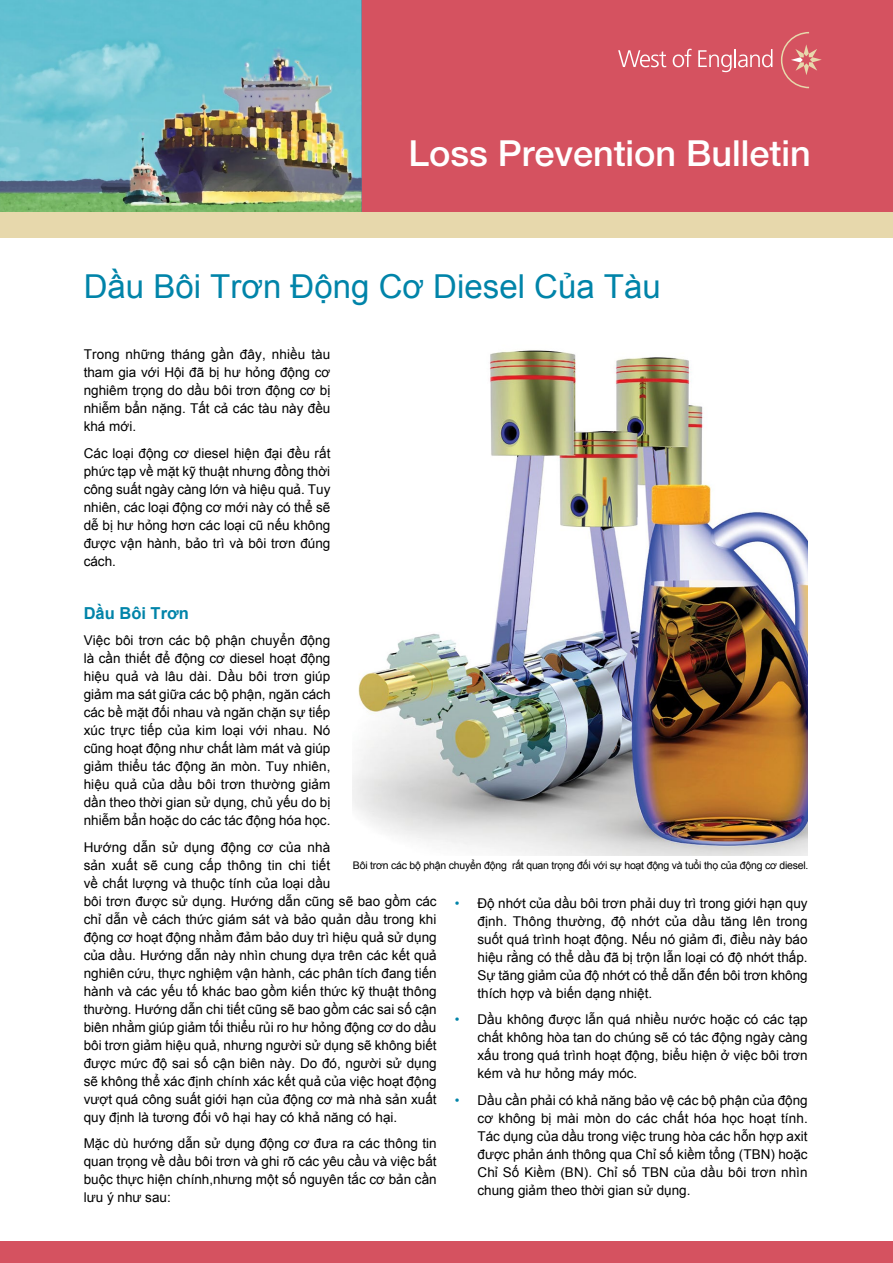
<style>
.page{position:relative;width:893px;height:1263px;background:#fff}
.page>*{position:absolute;margin:0;border:0;box-sizing:border-box;transform-origin:0 0}
.t1{font:500 36px "Helvetica Neue";color:#fff}
.t2{font:33px "Arial";color:#0084a9}
.t3{font:700 16.5px "Arial";color:#0084a9}
.t4{font:13.5px/18px "Arial";color:#000;text-align:justify}
.t5{font:10.5px "Arial";letter-spacing:-.02em;color:#000}
.s1{color:#0084a9}
</style>
<div class="page">
<img style="left:353px;top:350px;width:455px;height:506px">
<div style="left:0;top:1242px;width:893px;height:21px;background:#d55260"></div>
<div style="left:0;top:0;width:893px;height:218px;background:#d55260"></div>
<img style="left:0;top:0;width:361px;height:213px">
<div style="left:0;top:213px;width:893px;height:25px;background:#e7d8ac"></div>
<svg style="left:780px;top:32px;width:42px;height:56px"></svg>
<svg style="left:618px;top:50px;width:48px;height:17px"></svg>
<svg style="left:673px;top:49px;width:19px;height:18px"></svg>
<svg style="left:698px;top:49px;width:74px;height:23px"></svg>
<h1 class="t1" style="left:408px;top:132px;width:404px">Loss Prevention Bulletin</h1>
<h2 class="t2" style="left:84px;top:264px;width:578px">Dầu Bôi Trơn Động Cơ Diesel Của Tàu</h2>
<p class="t4" style="left:84px;top:346px;width:248px">Trong những tháng gần đây, nhiều tàu tham gia với Hội đã bị hư hỏng động cơ nghiêm trọng do dầu bôi trơn động cơ bị nhiễm bẩn nặng. Tất cả các tàu này đều khá mới.</p>
<p class="t4" style="left:84px;top:444px;width:248px">Các loại động cơ diesel hiện đại đều rất phức tạp về mặt kỹ thuật nhưng đồng thời công suất ngày càng lớn và hiệu quả. Tuy nhiên, các loại động cơ mới này có thể sẽ dễ bị hư hỏng hơn các loại cũ nếu không được vận hành, bảo trì và bôi trơn đúng cách.</p>
<p class="t3" style="left:84px;top:602px;width:107px">Dầu Bôi Trơn</p>
<p class="t4" style="left:84px;top:632px;width:248px">Việc bôi trơn các bộ phận chuyển động là cần thiết để động cơ diesel hoạt động hiệu quả và lâu dài. Dầu bôi trơn giúp giảm ma sát giữa các bộ phận, ngăn cách các bề mặt đối nhau và ngăn chặn sự tiếp xúc trực tiếp của kim loại với nhau. Nó cũng hoạt động như chất làm mát và giúp giảm thiểu tác động ăn mòn. Tuy nhiên, hiệu quả của dầu bôi trơn thường giảm dần theo thời gian sử dụng, chủ yếu do bị nhiễm bẩn hoặc do các tác động hóa học.</p>
<p class="t4" style="left:84px;top:838px;width:355px;text-align:left">Hướng dẫn sử dụng động cơ của nhà<br>sản xuất sẽ cung cấp thông tin chi tiết<br>về chất lượng và thuộc tính của loại dầu<br>bôi trơn được sử dụng. Hướng dẫn cũng sẽ bao gồm các chỉ dẫn về cách thức giám sát và bảo quản dầu trong khi động cơ hoạt động nhằm đảm bảo duy trì hiệu quả sử dụng của dầu. Hướng dẫn này nhìn chung dựa trên các kết quả nghiên cứu, thực nghiệm vận hành, các phân tích đang tiến hành và các yếu tố khác bao gồm kiến thức kỹ thuật thông thường. Hướng dẫn chi tiết cũng sẽ bao gồm các sai số cận biên nhằm giúp giảm tối thiểu rủi ro hư hỏng động cơ do dầu bôi trơn giảm hiệu quả, nhưng người sử dụng sẽ không biết được mức độ sai số cận biên này. Do đó, người sử dụng sẽ không thể xác định chính xác kết quả của việc hoạt động vượt quá công suất giới hạn của động cơ mà nhà sản xuất quy định là tương đối vô hại hay có khả năng có hại.</p>
<p class="t4" style="left:84px;top:1135px;width:354px">Mặc dù hướng dẫn sử dụng động cơ đưa ra các thông tin quan trọng về dầu bôi trơn và ghi rõ các yêu cầu và việc bắt buộc thực hiện chính,nhưng một số nguyên tắc cơ bản cần lưu ý như sau:</p>
<p class="t5" style="left:353px;top:859px;width:457px">Bôi trơn các bộ phận chuyển động rất quan trọng đối với sự hoạt động và tuổi thọ của động cơ diesel.</p>
<p class="t4" style="left:478px;top:894px;width:332px;text-indent:-23px"><span class="s1">•</span> Độ nhớt của dầu bôi trơn phải duy trì trong giới hạn quy định. Thông thường, độ nhớt của dầu tăng lên trong suốt quá trình hoạt động. Nếu nó giảm đi, điều này báo hiệu rằng có thể dầu đã bị trộn lẫn loại có độ nhớt thấp.<br>Sự tăng giảm của độ nhớt có thể dẫn đến bôi trơn không thích hợp và biến dạng nhiệt.</p>
<p class="t4" style="left:478px;top:1010px;width:332px;text-indent:-23px"><span class="s1">•</span> Dầu không được lẫn quá nhiều nước hoặc có các tạp chất không hòa tan do chúng sẽ có tác động ngày càng xấu trong quá trình hoạt động, biểu hiện ở việc bôi trơn kém và hư hỏng máy móc.</p>
<p class="t4" style="left:478px;top:1091px;width:332px;text-indent:-23px"><span class="s1">•</span> Dầu cần phải có khả năng bảo vệ các bộ phận của động cơ không bị mài mòn do các chất hóa học hoạt tính.<br>Tác dụng của dầu trong việc trung hòa các hỗn hợp axit được phản ánh thông qua Chỉ số kiềm tổng (TBN) hoặc Chỉ Số Kiềm (BN). Chỉ số TBN của dầu bôi trơn nhìn chung giảm theo thời gian sử dụng.</p>
</div>
